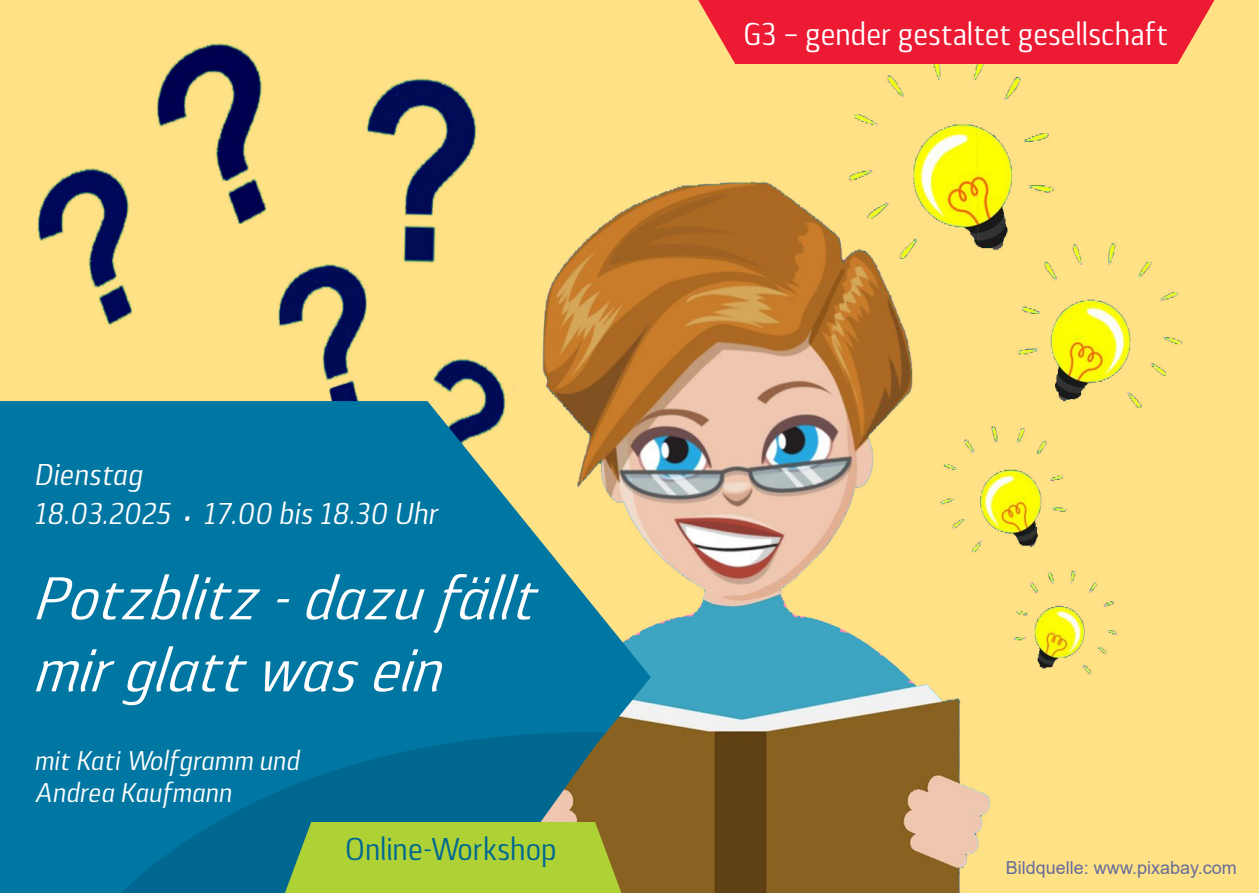
<style>
.page{position:relative;width:1259px;height:893px;background:#fff}
.page>*{position:absolute;margin:0;border:0;box-sizing:border-box;transform-origin:0 0}
.t1{font:italic condensed 60px/72px "Lytiga Pro";color:#fff}
.t2{font:condensed 31.5px "Lytiga Pro";letter-spacing:-.01em;color:#fff}
.t3{font:condensed 31.5px "Lytiga Pro";letter-spacing:-.01em;color:#006890}
.t4{font:italic condensed 30px/39px "Lytiga Pro";color:#fff}
.t5{font:italic condensed 27px/32.4px "Lytiga Pro";color:#fff}
.t6{font:18px "Arial";color:#666c99}
.s1{font-size:18px}
</style>
<div class="page">
<img style="left:0;top:0;width:1259px;height:893px">
<svg style="left:624px;top:401px;width:27px;height:492px;background:#a4986c"></svg>
<svg style="left:0;top:394px;width:624px;height:499px;background:#197c9a"></svg>
<svg style="left:285px;top:822px;width:336px;height:71px;background:#a5c838"></svg>
<svg style="left:698px;top:0;width:516px;height:64px;background:#ee2839"></svg>
<p class="t4" style="left:34px;top:458px;width:405px">Dienstag<br>18.03.2025 <span class="s1">•</span> 17.00 bis 18.30 Uhr</p>
<h1 class="t1" style="left:32px;top:568px;width:502px">Potzblitz-dazufällt mir glatt wasein</h1>
<p class="t5" style="left:34px;top:746px;width:267px">mit Kati Wolfgramm und<br>Andrea Kaufmann</p>
<p class="t3" style="left:345px;top:837px;width:214px">Online-Workshop</p>
<p class="t2" style="left:743px;top:21px;width:427px">G3 – gender gestaltet gesellschaft</p>
<p class="t6" style="left:1006px;top:861px;width:232px">Bildquelle: www.pixabay.com</p>
</div>
